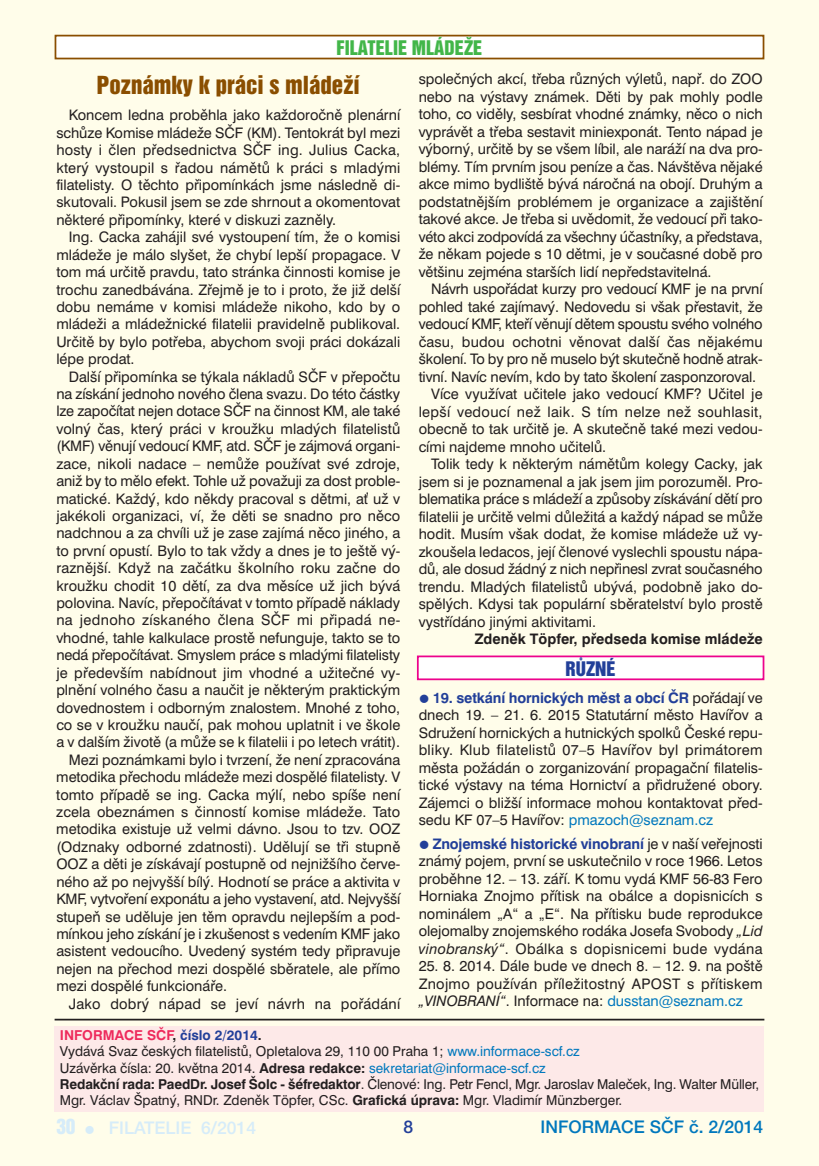
<style>
.page{position:relative;width:819px;height:1166px;background:#fffdea}
.page>*{position:absolute;margin:0;border:0;box-sizing:border-box;transform-origin:0 0}
.t1{font:22.75px "Switzerland Inserat";color:#8a4e00}
.t2{font:18.38px "Switzerland Inserat";color:#42b649}
.t3{font:18.38px "Switzerland Inserat";color:#223f99}
.t4{font:17.5px "Helvetica E A";color:#0078bd}
.t5{font:17.5px "Helvetica E A";color:#d6ecf9}
.t6{font:17.5px "Helvetica E A";color:#223f99}
.t7{font:14.53px/17.5px "Swiss 721 BTCE";color:#231f20;text-align:justify}
.t8{font:14.53px "Swiss 721 BTCE";letter-spacing:.02em;color:#231f20}
.t9{font:700 14.53px "Swiss 721 BTCE";color:#231f20}
.t10{font:13.65px/16.3px "Swiss 721 BTCE";color:#231f20}
.s1{font-family:"Helvetica E A";color:#223f99}
.s2{font-weight:700;color:#223f99}
.s3{color:#0078bd}
.s4{font-style:italic}
.s5{font-weight:700;color:#ee2a5c}
.s6{font-weight:700}
.s7{font-family:"Helvetica Inserat E";font-size:19.25px}
.s8{font-size:14px}
</style>
<div class="page">
<div style="left:55px;top:1026px;width:709px;height:85px;background:#fde9e8"></div>
<hr style="left:55px;top:1019px;width:709px;height:1px;background:#231f20">
<div style="left:56px;top:36px;width:706px;height:22px;background:#fff"></div>
<div style="left:55px;top:35px;width:709px;height:24px;border:2px solid #8a4e00"></div>
<div style="left:418px;top:657px;width:344px;height:21px;background:#fff"></div>
<div style="left:417px;top:655px;width:347px;height:25px;border:2px solid #ed028c"></div>
<p class="t2" style="left:336px;top:38px;width:147px">FILATELIE MLÁDEŽE</p>
<h1 class="t1" style="left:97px;top:73px;width:264px">Poznámky k práci s mládeží</h1>
<p class="t7" style="left:418px;top:72px;width:345px">společných akcí, třeba různých výletů, např. do ZOO nebo na výstavy známek. Děti by pak mohly podle toho, co viděly, sesbírat vhodné známky, něco o nich vyprávět a třeba sestavit miniexponát. Tento nápad je výborný, určitě by se všem líbil, ale naráží na dva pro&shy;blémy. Tím prvním jsou peníze a čas. Návštěva nějaké akce mimo bydliště bývá náročná na obojí. Druhým a podstatnějším problémem je organizace a zajištění takové akce. Je třeba si uvědomit, že vedoucí při tako&shy;véto akci zodpovídá za všechny účastníky, a představa, že někam pojede s 10 dětmi, je v současné době pro většinu zejména starších lidí nepředstavitelná.</p>
<p class="t7" style="left:431px;top:282px;width:333px">Návrh uspořádat kurzy pro vedoucí KMF je na první</p>
<p class="t7" style="left:418px;top:299px;width:345px">pohled také zajímavý. Nedovedu si však přestavit, že</p>
<p class="t7" style="left:418px;top:317px;width:345px">vedoucí KMF, kteří věnují dětem spoustu svého volného</p>
<p class="t7" style="left:418px;top:334px;width:345px">času, budou ochotni věnovat další čas nějakému</p>
<p class="t7" style="left:418px;top:352px;width:345px">školení. To by pro ně muselo být skutečně hodně atrak-</p>
<p class="t7" style="left:418px;top:369px;width:339px">tivní. Navíc nevím, kdo by tato školení zasponzoroval.</p>
<p class="t7" style="left:431px;top:387px;width:333px">Více využívat učitele jako vedoucí KMF? Učitel je</p>
<p class="t8" style="left:418px;top:406px;width:345px">lepší vedoucí než laik. S tím nelze než souhlasit,</p>
<p class="t7" style="left:418px;top:422px;width:345px">obecně to tak určitě je. A skutečně také mezi vedou-</p>
<p class="t7" style="left:418px;top:439px;width:189px">cími najdeme mnoho učitelů.</p>
<p class="t7" style="left:431px;top:457px;width:333px">Tolik tedy k některým námětům kolegy Cacky, jak</p>
<p class="t7" style="left:418px;top:474px;width:345px">jsem si je poznamenal a jak jsem jim porozuměl. Pro-</p>
<p class="t7" style="left:418px;top:492px;width:345px">blematika práce s mládeží a způsoby získávání dětí pro</p>
<p class="t7" style="left:418px;top:509px;width:345px">filatelii je určitě velmi důležitá a každý nápad se může</p>
<p class="t7" style="left:418px;top:527px;width:345px">hodit. Musím však dodat, že komise mládeže už vy-</p>
<p class="t7" style="left:418px;top:544px;width:345px">zkoušela ledacos, její členové vyslechli spoustu nápa-</p>
<p class="t7" style="left:418px;top:562px;width:345px">dů, ale dosud žádný z nich nepřinesl zvrat současného</p>
<p class="t7" style="left:418px;top:579px;width:345px">trendu. Mladých filatelistů ubývá, podobně jako do-</p>
<p class="t7" style="left:418px;top:597px;width:345px">spělých. Kdysi tak populární sběratelství bylo prostě</p>
<p class="t7" style="left:418px;top:614px;width:179px">vystřídáno jinými aktivitami.</p>
<p class="t9" style="left:475px;top:634px;width:289px">Zdeněk Töpfer, předseda komise mládeže</p>
<p class="t3" style="left:565px;top:659px;width:52px">RŮZNÉ</p>
<p class="t7" style="left:418px;top:690px;width:345px"><span class="s1">π</span> <span class="s2">19. setkání hornických měst a obcí ČR</span> pořádají ve dnech 19. – 21. 6. 2015 Statutární město Havířov a Sdružení hornických a hutnických spolků České repu&shy;bliky. Klub filatelistů 07–5 Havířov byl primátorem města požádán o zorganizování propagační filatelis&shy;tické výstavy na téma Hornictví a přidružené obory.<br>Zájemci o bližší informace mohou kontaktovat před&shy;sedu KF 07–5 Havířov: <span class="s3">pmazoch@seznam.cz</span></p>
<p class="t7" style="left:418px;top:836px;width:345px"><span class="s1">π</span> <span class="s2">Znojemské historické vinobraní</span> je v naší veřejnosti známý pojem, první se uskutečnilo v roce 1966. Letos proběhne 12. – 13. září. K tomu vydá KMF 56-83 Fero Horniaka Znojmo přítisk na obálce a dopisnicích s nominálem „A“ a „E“. Na přítisku bude reprodukce olejomalby znojemského rodáka Josefa Svobody <span class="s4">„Lid vinobranský“</span>. Obálka s dopisnicemi bude vydána</p>
<p class="t7" style="left:418px;top:959px;width:345px">25. 8. 2014. Dále bude ve dnech 8. – 12. 9. na poště Znojmo používán příležitostný APOST s přítiskem <span class="s4">„VINOBRANÍ“</span>. Informace na: <span class="s3">dusstan@seznam.cz</span></p>
<p class="t7" style="left:56px;top:108px;width:345px;text-indent:12px">Koncem ledna proběhla jako každoročně plenární schůze Komise mládeže SČF (KM). Tentokrát byl mezi hosty i člen předsednictva SČF ing. Julius Cacka, který vystoupil s řadou námětů k práci s mladými filatelisty. O těchto připomínkách jsme následně di&shy;skutovali. Pokusil jsem se zde shrnout a okomentovat některé připomínky, které v diskuzi zazněly.</p>
<p class="t7" style="left:56px;top:230px;width:345px;text-indent:12px">Ing. Cacka zahájil své vystoupení tím, že o komisi mládeže je málo slyšet, že chybí lepší propagace. V tom má určitě pravdu, tato stránka činnosti komise je trochu zanedbávána. Zřejmě je to i proto, že již delší dobu nemáme v komisi mládeže nikoho, kdo by o mládeži a mládežnické filatelii pravidelně publikoval.<br>Určitě by bylo potřeba, abychom svoji práci dokázali lépe prodat.</p>
<p class="t7" style="left:69px;top:369px;width:333px">Další připomínka se týkala nákladů SČF v přepočtu</p>
<p class="t7" style="left:56px;top:386px;width:345px">na získání jednoho nového člena svazu. Do této částky</p>
<p class="t7" style="left:56px;top:404px;width:345px">lze započítat nejen dotace SČF na činnost KM, ale také</p>
<p class="t7" style="left:56px;top:421px;width:345px">volný čas, který práci v kroužku mladých filatelistů</p>
<p class="t7" style="left:56px;top:439px;width:345px">(KMF) věnují vedoucí KMF, atd. SČF je zájmová organi-</p>
<p class="t7" style="left:56px;top:456px;width:345px">zace, nikoli nadace – nemůže používat své zdroje,</p>
<p class="t7" style="left:56px;top:474px;width:345px">aniž by to mělo efekt. Tohle už považuji za dost proble-</p>
<p class="t7" style="left:56px;top:491px;width:345px">matické. Každý, kdo někdy pracoval s dětmi, ať už v</p>
<p class="t7" style="left:56px;top:508px;width:345px">jakékoli organizaci, ví, že děti se snadno pro něco</p>
<p class="t7" style="left:56px;top:526px;width:345px">nadchnou a za chvíli už je zase zajímá něco jiného, a</p>
<p class="t7" style="left:56px;top:543px;width:345px">to první opustí. Bylo to tak vždy a dnes je to ještě vý-</p>
<p class="t7" style="left:56px;top:561px;width:345px">raznější. Když na začátku školního roku začne do</p>
<p class="t7" style="left:56px;top:578px;width:345px">kroužku chodit 10 dětí, za dva měsíce už jich bývá</p>
<p class="t7" style="left:56px;top:595px;width:345px">polovina. Navíc, přepočítávat v tomto případě náklady</p>
<p class="t8" style="left:56px;top:615px;width:345px">na jednoho získaného člena SČF mi připadá ne-</p>
<p class="t7" style="left:56px;top:630px;width:345px">vhodné, tahle kalkulace prostě nefunguje, takto se to</p>
<p class="t7" style="left:56px;top:648px;width:345px">nedá přepočítávat. Smyslem práce s mladými filatelisty</p>
<p class="t7" style="left:56px;top:665px;width:345px">je především nabídnout jim vhodné a užitečné vy-</p>
<p class="t7" style="left:56px;top:682px;width:345px">plnění volného času a naučit je některým praktickým</p>
<p class="t7" style="left:56px;top:700px;width:345px">dovednostem i odborným znalostem. Mnohé z toho,</p>
<p class="t7" style="left:56px;top:717px;width:345px">co se v kroužku naučí, pak mohou uplatnit i ve škole</p>
<p class="t7" style="left:56px;top:735px;width:345px">a v dalším životě (a může se k filatelii i po letech vrátit).</p>
<p class="t7" style="left:69px;top:752px;width:333px">Mezi poznámkami bylo i tvrzení, že není zpracována</p>
<p class="t7" style="left:56px;top:770px;width:345px">metodika přechodu mládeže mezi dospělé filatelisty. V</p>
<p class="t7" style="left:56px;top:787px;width:345px">tomto případě se ing. Cacka mýlí, nebo spíše není</p>
<p class="t7" style="left:56px;top:804px;width:345px">zcela obeznámen s činností komise mládeže. Tato</p>
<p class="t7" style="left:56px;top:822px;width:345px">metodika existuje už velmi dávno. Jsou to tzv. OOZ</p>
<p class="t7" style="left:56px;top:839px;width:345px">(Odznaky odborné zdatnosti). Udělují se tři stupně</p>
<p class="t7" style="left:56px;top:857px;width:345px">OOZ a děti je získávají postupně od nejnižšího červe-</p>
<p class="t7" style="left:56px;top:874px;width:345px">ného až po nejvyšší bílý. Hodnotí se práce a aktivita v</p>
<p class="t7" style="left:56px;top:891px;width:345px">KMF, vytvoření exponátu a jeho vystavení, atd. Nejvyšší</p>
<p class="t7" style="left:56px;top:909px;width:345px">stupeň se uděluje jen těm opravdu nejlepším a pod-</p>
<p class="t7" style="left:56px;top:926px;width:345px">mínkou jeho získání je i zkušenost s vedením KMF jako</p>
<p class="t7" style="left:56px;top:944px;width:345px">asistent vedoucího. Uvedený systém tedy připravuje</p>
<p class="t7" style="left:56px;top:961px;width:345px">nejen na přechod mezi dospělé sběratele, ale přímo</p>
<p class="t7" style="left:56px;top:979px;width:172px">mezi dospělé funkcionáře.</p>
<p class="t7" style="left:69px;top:996px;width:333px">Jako dobrý nápad se jeví návrh na pořádání</p>
<p class="t10" style="left:60px;top:1028px;width:700px"><span class="s5">INFORMACE SČF</span><span class="s6">,</span> <span class="s2">číslo 2/2014</span><span class="s6">.<br></span>Vydává Svaz českých filatelistů, Opletalova 29, 110 00 Praha 1; <span class="s3">www.informace-scf.cz<br></span>Uzávěrka čísla: 20. května 2014. <span class="s6">Adresa redakce:</span> <span class="s3">sekretariat@informace-scf.cz<br></span><span class="s6">Redakční rada: PaedDr. Josef Šolc - šéfredaktor</span>. Členové: Ing. Petr Fencl, Mgr. Jaroslav Maleček, Ing. Walter Müller, Mgr. Václav Špatný, RNDr. Zdeněk Töpfer, CSc. <span class="s6">Grafická úprava:</span> Mgr. Vladimír Münzberger.</p>
<p class="t5" style="left:56px;top:1117px;width:201px"><span class="s7">30</span> <span class="s8">π</span> FILATELIE 6/2014</p>
<p class="t6" style="left:403px;top:1117px;width:11px">8</p>
<p class="t4" style="left:540px;top:1117px;width:224px">INFORMACE S»F Ë. 2/2014</p>
</div>
